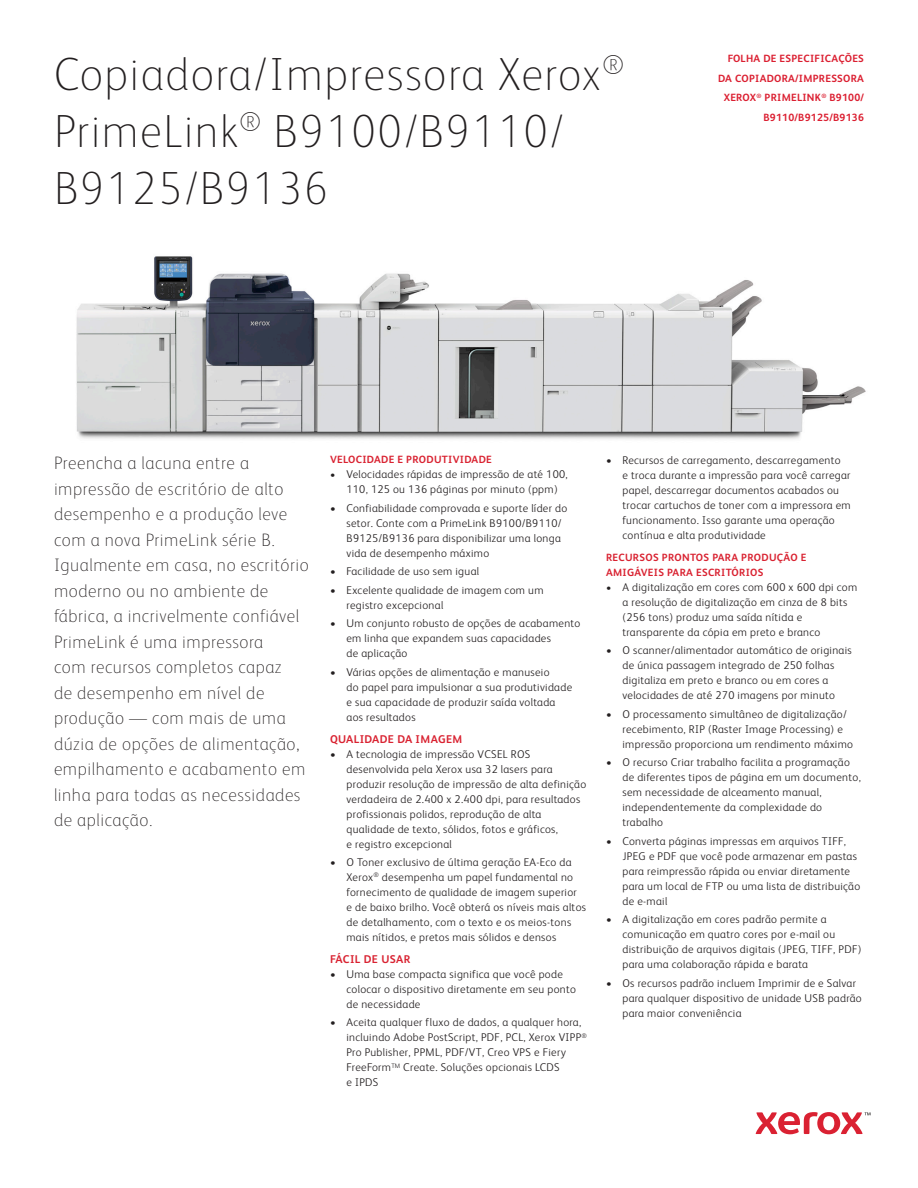
<style>
.page{position:relative;width:918px;height:1188px;background:#fff}
.page>*{position:absolute;margin:0;border:0;box-sizing:border-box;transform-origin:0 0}
.Cover_Title_EXPERT_34_36{font:100 46.5px/57px "Xerox Sans";letter-spacing:.03em;color:#231f20}
.Cover_Subhead{font:100 18px/25.5px "Xerox Sans";letter-spacing:.03em;color:#231f20}
.Body_Text_8_5_12{font:300 11.25px/15px "Xerox Sans";letter-spacing:.03em;color:#231f20}
.Body_Text_8_5_12-2{font:700 11.25px "Xerox Sans";letter-spacing:.03em;color:#d92231}
.Title_Crosshead_left{font:700 10.5px/19.5px "Xerox Sans";letter-spacing:.025em;color:#db1e30;text-align:right}
.Body_Text_8_5_12-3{font:700 10.5px/15px "Xerox Sans";letter-spacing:.03em;color:#d92231}
.s1{font-size:10.5px}
</style>
<div class="page">
<svg style="left:756px;top:1112px;width:114px;height:22px"></svg>
<img style="left:76px;top:256px;width:790px;height:184px">
<p class="Cover_Title_EXPERT_34_36" style="left:54px;top:43px;width:572px">Copiadora/Impressora Xerox<sup>®<br></sup>PrimeLink<sup>®</sup> B9100/B9110/<br>B9125/B9136</p>
<p class="Title_Crosshead_left" style="left:718px;top:48px;width:147px">FOLHA DE ESPECIFICAÇÕES<br>DA COPIADORA/IMPRESSORA<br>XEROX<sup>®</sup> PRIMELINK<sup>®</sup> B9100/<br>B9110/B9125/B9136</p>
<p class="Cover_Subhead" style="left:54px;top:449px;width:256px">Preencha a lacuna entre a impressão de escritório de alto desempenho e a produção leve com a nova PrimeLink série B.<br>Igualmente em casa, no escritório moderno ou no ambiente de fábrica, a incrivelmente confiável<br>PrimeLink é uma impressora<br>com recursos completos capaz<br>de desempenho em nível de produção — com mais de uma dúzia de opções de alimentação, empilhamento e acabamento em linha para todas as necessidades de aplicação.</p>
<p class="Body_Text_8_5_12-3" style="left:330px;top:452px;width:163px">VELOCIDADE E PRODUTIVIDADE</p>
<p class="Body_Text_8_5_12" style="left:330px;top:466px;width:239px;text-align:center"><span class="s1">•</span> Velocidades rápidas de impressão de até 100,<br>110, 125 ou 136 páginas por minuto (ppm)</p>
<p class="Body_Text_8_5_12" style="left:346px;top:500px;width:222px;text-indent:-16px">• Confiabilidade comprovada e suporte líder do setor. Conte com a PrimeLink B9100/B9110/ B9125/B9136 para disponibilizar uma longa vida de desempenho máximo</p>
<p class="Body_Text_8_5_12" style="left:330px;top:563px;width:151px">• Facilidade de uso sem igual</p>
<p class="Body_Text_8_5_12" style="left:346px;top:582px;width:198px;text-indent:-16px">• Excelente qualidade de imagem com um registro excepcional</p>
<p class="Body_Text_8_5_12" style="left:346px;top:615px;width:235px;text-indent:-16px">• Um conjunto robusto de opções de acabamento em linha que expandem suas capacidades<br>de aplicação</p>
<p class="Body_Text_8_5_12" style="left:346px;top:664px;width:227px;text-indent:-16px">• Várias opções de alimentação e manuseio<br>do papel para impulsionar a sua produtividade e sua capacidade de produzir saída voltada aos resultados</p>
<p class="Body_Text_8_5_12-2" style="left:330px;top:731px;width:134px">QUALIDADE DA IMAGEM</p>
<p class="Body_Text_8_5_12" style="left:346px;top:746px;width:241px;text-indent:-16px">• A tecnologia de impressão VCSEL ROS desenvolvida pela Xerox usa 32 lasers para produzir resolução de impressão de alta definição verdadeira de 2.400 x 2.400 dpi, para resultados profissionais polidos, reprodução de alta qualidade de texto, sólidos, fotos e gráficos,<br>e registro excepcional</p>
<p class="Body_Text_8_5_12" style="left:346px;top:854px;width:241px;text-indent:-16px">• O Toner exclusivo de última geração EA-Eco da Xerox<sup>®</sup> desempenha um papel fundamental no fornecimento de qualidade de imagem superior<br>e de baixo brilho. Você obterá os níveis mais altos de detalhamento, com o texto e os meios-tons mais nítidos, e pretos mais sólidos e densos</p>
<p class="Body_Text_8_5_12-2" style="left:330px;top:951px;width:82px">FÁCIL DE USAR</p>
<p class="Body_Text_8_5_12" style="left:346px;top:966px;width:231px;text-indent:-16px">• Uma base compacta significa que você pode colocar o dispositivo diretamente em seu ponto de necessidade</p>
<p class="Body_Text_8_5_12" style="left:346px;top:1015px;width:242px;text-indent:-16px">• Aceita qualquer fluxo de dados, a qualquer hora, incluindo Adobe PostScript, PDF, PCL, Xerox VIPP<sup>® </sup>Pro Publisher, PPML, PDF/VT, Creo VPS e Fiery FreeForm<sup>TM</sup> Create. Soluções opcionais LCDS<br>e IPDS</p>
<p class="Body_Text_8_5_12" style="left:622px;top:452px;width:230px;text-indent:-16px">• Recursos de carregamento, descarregamento<br>e troca durante a impressão para você carregar papel, descarregar documentos acabados ou trocar cartuchos de toner com a impressora em funcionamento. Isso garante uma operação contínua e alta produtividade</p>
<p class="Body_Text_8_5_12-3" style="left:606px;top:549px;width:202px">RECURSOS PRONTOS PARA PRODUÇÃO E<br>AMIGÁVEIS PARA ESCRITÓRIOS</p>
<p class="Body_Text_8_5_12" style="left:622px;top:579px;width:236px;text-indent:-16px"><span class="s1">•</span> A digitalização em cores com 600 x 600 dpi com a resolução de digitalização em cinza de 8 bits (256 tons) produz uma saída nítida e transparente da cópia em preto e branco</p>
<p class="Body_Text_8_5_12" style="left:622px;top:642px;width:231px;text-indent:-16px">• O scanner/alimentador automático de originais de única passagem integrado de 250 folhas digitaliza em preto e branco ou em cores a velocidades de até 270 imagens por minuto</p>
<p class="Body_Text_8_5_12" style="left:622px;top:706px;width:232px;text-indent:-16px">• O processamento simultâneo de digitalização/ recebimento, RIP (Raster Image Processing) e impressão proporciona um rendimento máximo</p>
<p class="Body_Text_8_5_12" style="left:622px;top:754px;width:240px;text-indent:-16px">• O recurso Criar trabalho facilita a programação de diferentes tipos de página em um documento, sem necessidade de alceamento manual, independentemente da complexidade do trabalho</p>
<p class="Body_Text_8_5_12" style="left:622px;top:833px;width:239px;text-indent:-16px">• Converta páginas impressas em arquivos TIFF, JPEG e PDF que você pode armazenar em pastas para reimpressão rápida ou enviar diretamente para um local de FTP ou uma lista de distribuição de e-mail</p>
<p class="Body_Text_8_5_12" style="left:622px;top:911px;width:241px;text-indent:-16px">• A digitalização em cores padrão permite a comunicação em quatro cores por e-mail ou distribuição de arquivos digitais (JPEG, TIFF, PDF) para uma colaboração rápida e barata</p>
<p class="Body_Text_8_5_12" style="left:622px;top:975px;width:241px;text-indent:-16px">• Os recursos padrão incluem Imprimir de e Salvar para qualquer dispositivo de unidade USB padrão para maior conveniência</p>
</div>
